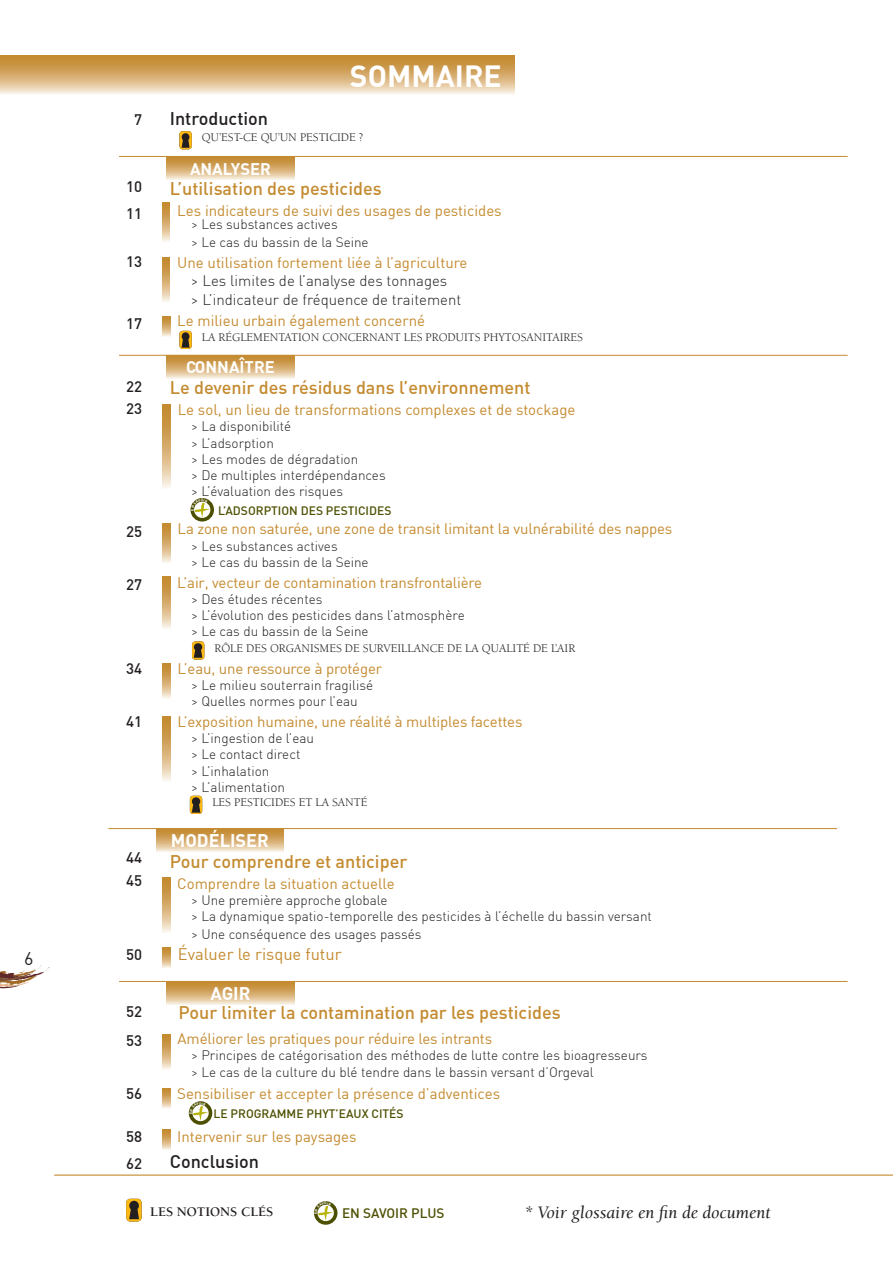
<style>
.page{position:relative;width:893px;height:1263px;background:#fff}
.page>*{position:absolute;margin:0;border:0;box-sizing:border-box;transform-origin:0 0}
.t1{font:700 30px "DIN";color:#fff}
.t2{font:500 18px "DIN";color:#c48b30}
.t3{font:italic 18px "Berkeley Std";color:#231f20}
.t4{font:500 18px "DIN";color:#231f20}
.t5{font:700 18px "DIN";color:#fff}
.t6{font:18px "DIN";color:#231f20}
.t7{font:16.5px "DIN";color:#c48b30}
.t8{font:700 16.5px "DIN";color:#fff}
.t9{font:15px "DIN";letter-spacing:-.01em;color:#c48b30}
.t10{font:300 15px/18px "DIN";color:#231f20}
.t11{font:500 15px/26.5px "DIN";color:#231f20}
.t12{font:300 13.5px/16.2px "DIN";color:#231f20}
.t13{font:700 13.5px "Berkeley Std";color:#231f20}
.t14{font:500 13.5px "DIN";color:#4d4f00}
.t15{font:12px "Berkeley Std";color:#231f20}
.t16{font:500 12px "DIN";color:#4d4f00}
</style>
<div class="page">
<svg style="left:0;top:965px;width:50px;height:23px"></svg>
<svg style="left:0;top:55px;width:514px;height:39px;background:#d7b075"></svg>
<img style="left:126px;top:1199px;width:16px;height:22px">
<svg style="left:162px;top:202px;width:8px;height:40px"></svg>
<hr style="left:119px;top:156px;width:729px;height:1px;background:#c48b30">
<svg style="left:167px;top:157px;width:127px;height:23px;background:#d8b278"></svg>
<hr style="left:119px;top:355px;width:729px;height:1px;background:#c48b30">
<svg style="left:167px;top:356px;width:127px;height:23px;background:#d9b37a"></svg>
<hr style="left:108px;top:828px;width:729px;height:1px;background:#c48b30">
<svg style="left:156px;top:829px;width:128px;height:23px;background:#d8b277"></svg>
<hr style="left:119px;top:981px;width:729px;height:1px;background:#c48b30">
<svg style="left:167px;top:982px;width:127px;height:23px;background:#d8b278"></svg>
<svg style="left:162px;top:258px;width:8px;height:44px"></svg>
<svg style="left:162px;top:316px;width:9px;height:20px"></svg>
<svg style="left:162px;top:404px;width:9px;height:84px"></svg>
<svg style="left:162px;top:524px;width:9px;height:39px"></svg>
<svg style="left:162px;top:577px;width:9px;height:51px"></svg>
<svg style="left:162px;top:664px;width:9px;height:34px"></svg>
<svg style="left:162px;top:1035px;width:9px;height:34px"></svg>
<svg style="left:162px;top:878px;width:9px;height:54px"></svg>
<svg style="left:162px;top:948px;width:9px;height:20px"></svg>
<svg style="left:162px;top:1088px;width:9px;height:20px"></svg>
<svg style="left:162px;top:1129px;width:9px;height:21px"></svg>
<hr style="left:54px;top:1174px;width:839px;height:2px;background:#c48b30">
<img style="left:179px;top:131px;width:13px;height:18px">
<img style="left:179px;top:331px;width:13px;height:18px">
<img style="left:192px;top:641px;width:12px;height:19px">
<img style="left:190px;top:796px;width:12px;height:18px">
<svg style="left:162px;top:716px;width:9px;height:65px"></svg>
<div style="left:190px;top:498px;width:24px;height:23px;border:4px solid #4d4f00;border-radius:50%"></div>
<div style="left:314px;top:1201px;width:23px;height:24px;border:4px solid #4d4f00;border-radius:50%"></div>
<div style="left:189px;top:1101px;width:23px;height:24px;border:4px solid #4d4f00;border-radius:50%"></div>
<svg style="left:191px;top:499px;width:21px;height:20px"></svg>
<svg style="left:315px;top:1202px;width:20px;height:21px"></svg>
<svg style="left:189px;top:1102px;width:21px;height:21px"></svg>
<h2 class="t6" style="left:24px;top:947px;width:11px">6</h2>
<p class="t11" style="left:134px;top:106px;width:9px">7</p>
<p class="t11" style="left:126px;top:173px;width:17px">10<br>11</p>
<p class="t11" style="left:126px;top:248px;width:17px">13</p>
<p class="t11" style="left:126px;top:310px;width:17px">17</p>
<p class="t11" style="left:126px;top:374px;width:17px;line-height:22.2px">22<br>23</p>
<p class="t11" style="left:126px;top:518px;width:17px">25</p>
<p class="t11" style="left:126px;top:571px;width:17px">27</p>
<p class="t11" style="left:126px;top:654px;width:17px">34</p>
<p class="t11" style="left:126px;top:707px;width:17px">41</p>
<p class="t11" style="left:126px;top:846px;width:17px;line-height:22.2px">44<br>45</p>
<p class="t11" style="left:126px;top:941px;width:17px">50</p>
<p class="t11" style="left:126px;top:997px;width:17px;line-height:28.7px">52<br>53</p>
<p class="t11" style="left:126px;top:1080px;width:17px">56</p>
<p class="t11" style="left:126px;top:1123px;width:17px">58<br>62</p>
<h2 class="t4" style="left:170px;top:107px;width:100px">Introduction</h2>
<h1 class="t1" style="left:350px;top:56px;width:20px">SOMMAIRE</h1>
<p class="t15" style="left:202px;top:131px;width:131px">QU’EST-CE QU’UN PESTICIDE</p>
<p class="t15" style="left:359px;top:131px;width:6px">?</p>
<p class="t8" style="left:190px;top:158px;width:82px">ANALYSER</p>
<h2 class="t2" style="left:170px;top:177px;width:214px">l’utilisation des pesticides</h2>
<p class="t9" style="left:177px;top:201px;width:326px">Les indicateurs de suivi des usages de pesticides</p>
<p class="t12" style="left:191px;top:215px;width:179px;line-height:18px">&gt; Les substances actives<br>&gt; Le cas du bassin de la Seine</p>
<p class="t9" style="left:177px;top:254px;width:292px">Une utilisation fortement liée à l’agriculture</p>
<p class="t10" style="left:191px;top:272px;width:272px">&gt; Les limites de l’analyse des tonnages<br>&gt; L’indicateur de fréquence de traitement</p>
<p class="t9" style="left:177px;top:311px;width:249px">Le milieu urbain également concerné</p>
<p class="t15" style="left:202px;top:331px;width:104px">LA RÉGLEMENTATION</p>
<p class="t15" style="left:322px;top:331px;width:9px">CONCERNAN</p>
<p class="t15" style="left:394px;top:331px;width:17px">T LES</p>
<p class="t15" style="left:426px;top:331px;width:9px">PROD</p>
<p class="t15" style="left:456px;top:331px;width:64px">UITS PHYTOSANI</p>
<p class="t15" style="left:546px;top:331px;width:14px">TAIRES</p>
<p class="t8" style="left:186px;top:357px;width:90px">CONNAÎTRE</p>
<h2 class="t2" style="left:170px;top:376px;width:362px">le devenir des résidus dans l’environnement</h2>
<p class="t9" style="left:178px;top:400px;width:399px">Le sol, un lieu de transformations complexes et de stockage</p>
<p class="t12" style="left:191px;top:418px;width:196px">&gt; La disponibilité<br>&gt; L’adsorption<br>&gt; Les modes de dégradation<br>&gt; De multiples interdépendances &gt; L’évaluation des risques</p>
<p class="t9" style="left:178px;top:519px;width:496px">La zone non saturée, une zone de transit limitant la vulnérabilité des nappes</p>
<p class="t12" style="left:191px;top:537px;width:179px">&gt; Les substances actives<br>&gt; Le cas du bassin de la Seine</p>
<p class="t9" style="left:177px;top:573px;width:306px">L’air, vecteur de contamination transfrontalière</p>
<p class="t12" style="left:191px;top:591px;width:275px">&gt; Des études récentes<br>&gt; L’évolution des pesticides dans l’atmosphère &gt; Le cas du bassin de la Seine</p>
<p class="t9" style="left:178px;top:659px;width:206px">L’eau, une ressource à protéger</p>
<p class="t12" style="left:191px;top:677px;width:184px">&gt; Le milieu souterrain fragilisé &gt; Quelles normes pour l’eau</p>
<p class="t9" style="left:178px;top:712px;width:346px">L’exposition humaine, une réalité à multiples facettes</p>
<p class="t12" style="left:191px;top:730px;width:125px">&gt; L’ingestion de l’eau &gt; Le contact direct<br>&gt; L’inhalation<br>&gt; L’alimentation</p>
<p class="t16" style="left:218px;top:502px;width:143px">L’adsorpti on d es pesticid</p>
<p class="t16" style="left:377px;top:502px;width:15px">es</p>
<p class="t15" style="left:215px;top:641px;width:40px">RÔLE DES</p>
<p class="t15" style="left:270px;top:641px;width:32px">ORGANIS</p>
<p class="t15" style="left:320px;top:641px;width:79px">MES DE SURVEILLANCE</p>
<p class="t15" style="left:447px;top:641px;width:118px">DE LA QUALITÉ DE L’AIR</p>
<p class="t15" style="left:212px;top:796px;width:55px">LES PESTICIDES</p>
<p class="t15" style="left:299px;top:796px;width:70px">ET LA SANTÉ</p>
<h2 class="t5" style="left:171px;top:829px;width:100px">MODÉLISER</h2>
<h2 class="t2" style="left:170px;top:849px;width:239px">Pour comprendre et anticiper</h2>
<p class="t9" style="left:177px;top:874px;width:219px">Comprendre la situation actuelle</p>
<p class="t12" style="left:191px;top:892px;width:462px">&gt; Une première approche globale<br>&gt; La dynamique spatio-temporelle des pesticides à l’échelle du bassin versant</p>
<p class="t12" style="left:191px;top:926px;width:232px">&gt; Une conséquence des usages passés</p>
<p class="t7" style="left:178px;top:944px;width:165px">évaluer le risque futur</p>
<h2 class="t5" style="left:210px;top:982px;width:42px">AGIR</h2>
<h2 class="t2" style="left:178px;top:1001px;width:384px">Pour limiter la contamination par les pesticides</h2>
<p class="t9" style="left:178px;top:1029px;width:316px">Améliorer les pratiques pour réduire les intrants</p>
<p class="t12" style="left:191px;top:1047px;width:458px">&gt; Principes de catégorisation des méthodes de lutte contre les bioagresseurs &gt; Le cas de la culture du blé tendre dans le bassin versant d’Orgeval</p>
<p class="t9" style="left:177px;top:1084px;width:324px">Sensibiliser et accepter la présence d’adventices</p>
<p class="t9" style="left:177px;top:1127px;width:181px">Intervenir sur les paysages</p>
<h2 class="t4" style="left:170px;top:1149px;width:91px">Conclusion</h2>
<p class="t16" style="left:214px;top:1106px;width:190px">le programme phyt’Eaux Cités</p>
<p class="t13" style="left:150px;top:1204px;width:123px">LES NOTIONS CLÉS</p>
<h2 class="t3" style="left:524px;top:1203px;width:248px">* Voir glossaire en fin de document</h2>
<p class="t14" style="left:342px;top:1204px;width:104px">EN SAVOIR PLUS</p>
</div>
